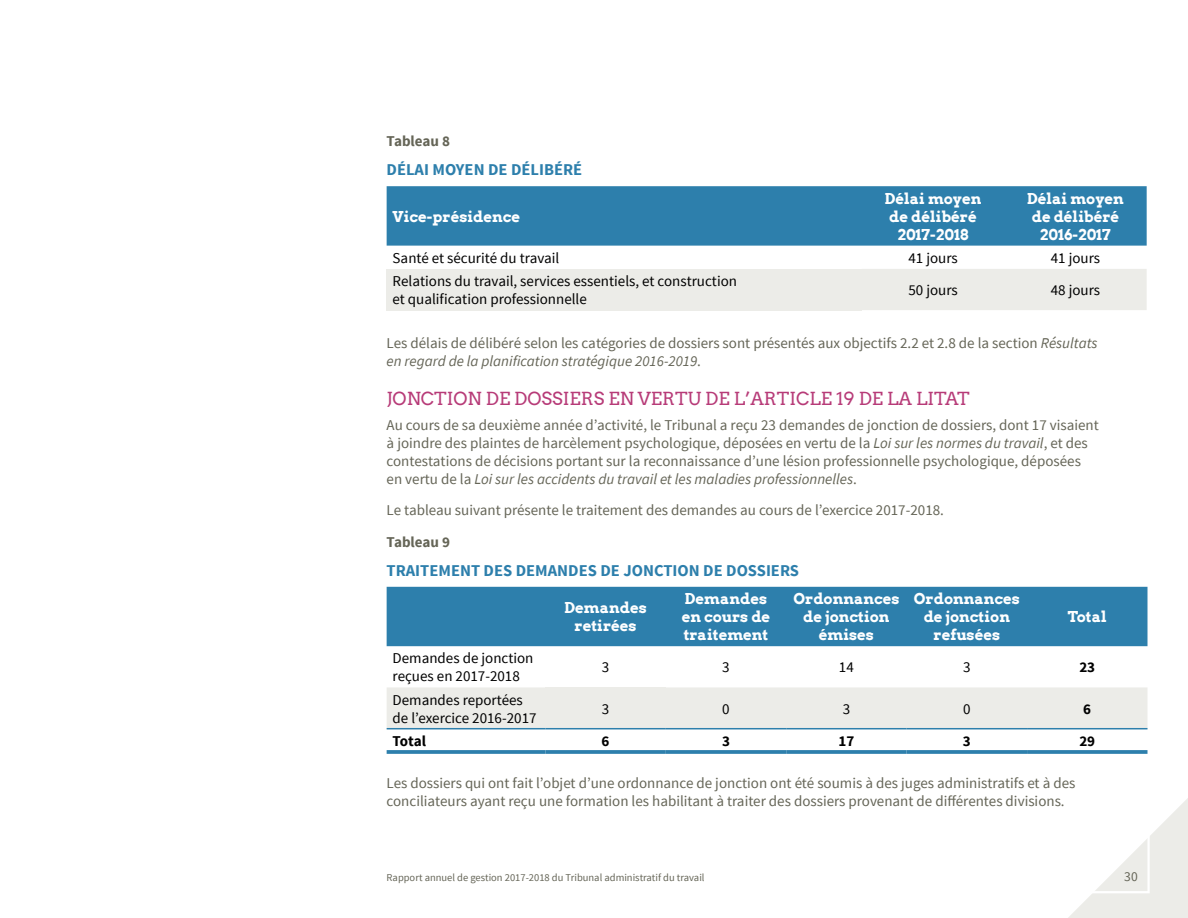
<style>
.page{position:relative;width:1188px;height:918px;background:#fff}
.page>*{position:absolute;margin:0;border:0;box-sizing:border-box;transform-origin:0 0}
.H3_petits_s-t_roses{font:18px "Arvo";color:#b73b78}
.H3_titre_tableau{font:700 16.5px "Source Sans Pro";color:#2d7fac}
.H5_titre_tableau{font:15px/18px "Source Sans Pro";color:#656557}
.t1{font:15px/18px "Source Sans Pro";color:#000}
.t2{font:700 15px/18px "Arvo";color:#fff;text-align:center}
.H2_gris_tableau{font:700 15px "Source Sans Pro";color:#656557}
.t3{font:700 15px "Source Sans Pro";color:#000}
.t4{font:13.5px "Source Sans Pro";color:#656557}
.t5{font:10.5px "Source Sans Pro";color:#656557}
.s1{font-style:italic}
</style>
<div class="page">
<svg style="left:1068px;top:798px;width:120px;height:120px"></svg>
<div style="left:387px;top:186px;width:760px;height:60px;background:#2d7fac"></div>
<div style="left:387px;top:269px;width:475px;height:41px;background:#ecece8"></div>
<div style="left:862px;top:269px;width:285px;height:41px;background:#ecece8"></div>
<div style="left:387px;top:587px;width:761px;height:59px;background:#2d7fac"></div>
<div style="left:387px;top:687px;width:761px;height:42px;background:#ecece8"></div>
<div style="left:545px;top:687px;width:121px;height:42px;background:#ecece8"></div>
<hr style="left:387px;top:728px;width:158px;height:1px;background:#2d7fac">
<hr style="left:545px;top:728px;width:121px;height:1px;background:#2d7fac">
<hr style="left:1027px;top:728px;width:120px;height:1px;background:#2d7fac">
<hr style="left:666px;top:728px;width:120px;height:1px;background:#2d7fac">
<hr style="left:786px;top:728px;width:121px;height:1px;background:#2d7fac">
<hr style="left:907px;top:728px;width:120px;height:1px;background:#2d7fac">
<svg style="left:387px;top:750px;width:158px;height:4px"></svg>
<svg style="left:545px;top:750px;width:121px;height:4px"></svg>
<svg style="left:666px;top:750px;width:120px;height:4px"></svg>
<svg style="left:786px;top:750px;width:121px;height:4px"></svg>
<svg style="left:907px;top:750px;width:120px;height:4px"></svg>
<svg style="left:1027px;top:750px;width:120px;height:4px"></svg>
<p class="H2_gris_tableau" style="left:387px;top:132px;width:65px">Tableau 8</p>
<p class="H3_titre_tableau" style="left:387px;top:159px;width:197px">DÉLAI MOYEN DE DÉLIBÉRÉ</p>
<p class="t2" style="left:393px;top:207px;width:129px">Vice-présidence</p>
<p class="t2" style="left:885px;top:189px;width:98px">Délai moyen de délibéré<br>2017-2018</p>
<p class="t2" style="left:1027px;top:189px;width:98px">Délai moyen de délibéré<br>2016-2017</p>
<p class="t1" style="left:393px;top:249px;width:168px">Santé et sécurité du travail</p>
<p class="t1" style="left:908px;top:249px;width:51px">41 jours</p>
<p class="t1" style="left:1051px;top:249px;width:51px">41 jours</p>
<p class="t1" style="left:393px;top:272px;width:346px">Relations du travail, services essentiels, et construction et qualification professionnelle</p>
<p class="t1" style="left:908px;top:281px;width:51px">50 jours</p>
<p class="t1" style="left:1051px;top:281px;width:51px">48 jours</p>
<p class="H5_titre_tableau" style="left:387px;top:334px;width:712px">Les délais de délibéré selon les catégories de dossiers sont présentés aux objectifs 2.2 et 2.8 de la section <span class="s1">Résultats en regard de la planification stratégique 2016-2019</span>.</p>
<p class="H3_petits_s-t_roses" style="left:387px;top:388px;width:585px">JONCTION DE DOSSIERS EN VERTU DE L’ARTICLE 19 DE LA LITAT</p>
<p class="H5_titre_tableau" style="left:387px;top:416px;width:714px">Au cours de sa deuxième année d’activité, le Tribunal a reçu 23 demandes de jonction de dossiers, dont 17 visaient à joindre des plaintes de harcèlement psychologique, déposées en vertu de la <span class="s1">Loi sur les normes du travail</span>, et des contestations de décisions portant sur la reconnaissance d’une lésion professionnelle psychologique, déposées en vertu de la <span class="s1">Loi sur les accidents du travail et les maladies professionnelles</span>.</p>
<p class="H5_titre_tableau" style="left:387px;top:502px;width:559px">Le tableau suivant présente le traitement des demandes au cours de l’exercice 2017-2018.</p>
<p class="H2_gris_tableau" style="left:387px;top:532px;width:65px">Tableau 9</p>
<p class="H3_titre_tableau" style="left:387px;top:559px;width:414px">TRAITEMENT DES DEMANDES DE JONCTION DE DOSSIERS</p>
<p class="t2" style="left:564px;top:599px;width:84px">Demandes retirées</p>
<p class="t2" style="left:682px;top:590px;width:90px;text-align:left">Demandes en cours de traitement</p>
<p class="t2" style="left:793px;top:590px;width:108px">Ordonnances de jonction émises</p>
<p class="t2" style="left:914px;top:590px;width:108px">Ordonnances de jonction refusées</p>
<p class="t2" style="left:1068px;top:608px;width:41px">Total</p>
<p class="t1" style="left:393px;top:650px;width:142px">Demandes de jonction reçues en 2017-2018</p>
<p class="t1" style="left:602px;top:659px;width:9px">3</p>
<p class="t1" style="left:722px;top:659px;width:9px">3</p>
<p class="t1" style="left:839px;top:659px;width:16px">14</p>
<p class="t1" style="left:963px;top:659px;width:9px">3</p>
<p class="t3" style="left:1079px;top:658px;width:17px">23</p>
<p class="t1" style="left:393px;top:691px;width:145px">Demandes reportées de l’exercice 2016-2017</p>
<p class="t1" style="left:602px;top:700px;width:9px">3</p>
<p class="t1" style="left:722px;top:700px;width:9px">0</p>
<p class="t1" style="left:843px;top:700px;width:9px">3</p>
<p class="t1" style="left:963px;top:700px;width:9px">0</p>
<p class="t3" style="left:1083px;top:699px;width:9px">6</p>
<p class="t3" style="left:393px;top:731px;width:35px">Total</p>
<p class="t3" style="left:602px;top:731px;width:9px">6</p>
<p class="t3" style="left:722px;top:731px;width:9px">3</p>
<p class="t3" style="left:839px;top:731px;width:17px">17</p>
<p class="t3" style="left:963px;top:731px;width:9px">3</p>
<p class="t3" style="left:1079px;top:731px;width:17px">29</p>
<p class="H5_titre_tableau" style="left:387px;top:774px;width:690px">Les dossiers qui ont fait l’objet d’une ordonnance de jonction ont été soumis à des juges administratifs et à des conciliateurs ayant reçu une formation les habilitant à traiter des dossiers provenant de différentes divisions.</p>
<p class="t5" style="left:387px;top:871px;width:319px">Rapport annuel de gestion 2017-2018 du Tribunal administratif du travail</p>
<p class="t4" style="left:1124px;top:868px;width:15px">30</p>
</div>
